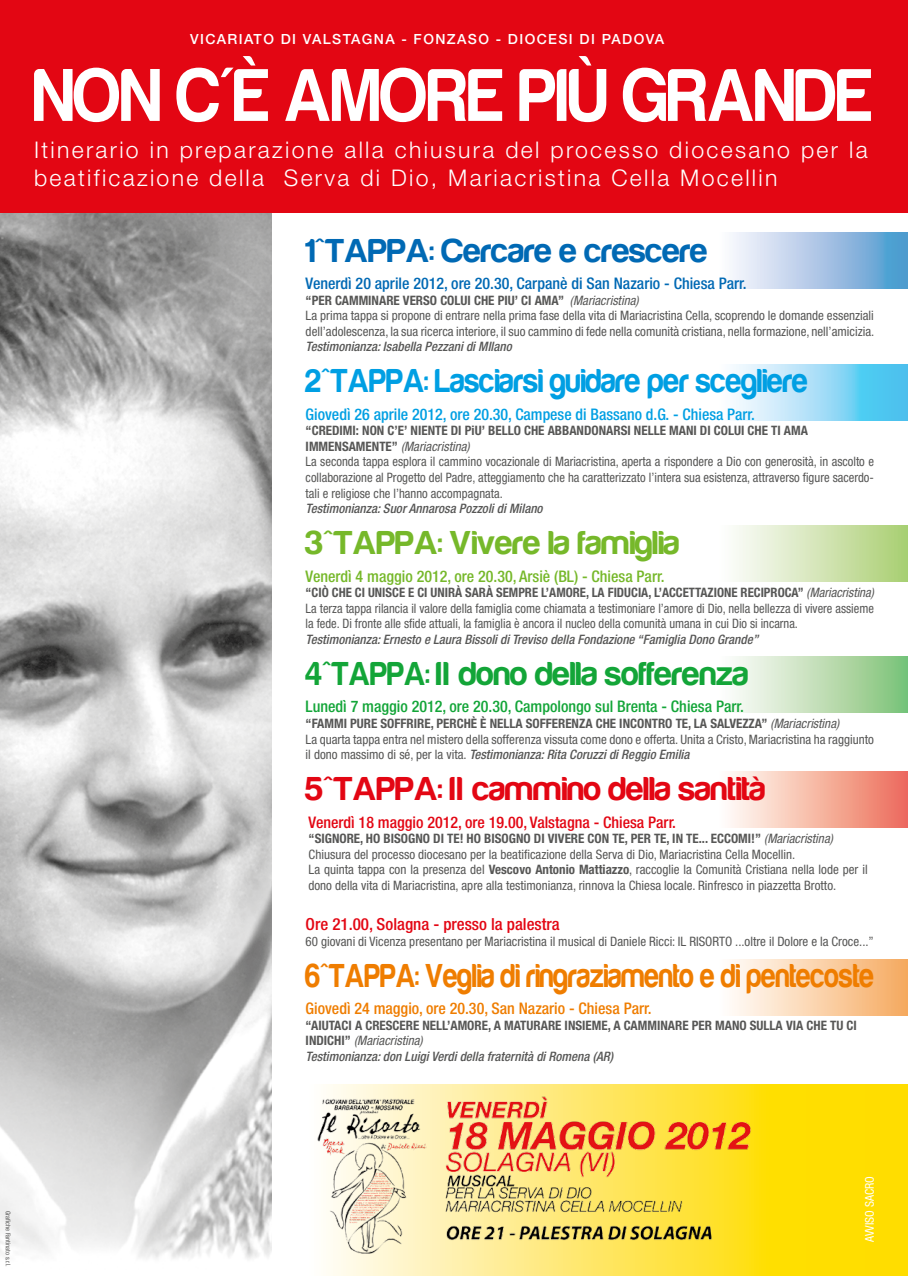
<style>
.page{position:relative;width:908px;height:1276px;background:#fff}
.page>*{position:absolute;margin:0;border:0;box-sizing:border-box;transform-origin:0 0}
.t1{font:77px "Harabara";color:#fff;scale:.9 1}
.t2{font:34.3px "Harabara";color:#ef7d00;scale:.85 1}
.t3{font:34.3px "Harabara";color:#009fe3;scale:.92 1}
.t4{font:34.3px "Harabara";color:#13a538;scale:.92 1}
.t5{font:34.3px "Harabara";color:#e30613}
.t6{font:34.3px "Harabara";color:#0069b4}
.t7{font:34.3px "Harabara";color:#76b82a}
.t8{font:300 23px/27.6px "Helvetica Neue LT Std";letter-spacing:.1em;color:#fff}
.t9{font:500 condensed 16.6px "Helvetica Neue LT Std";color:#e30613}
.t10{font:500 condensed 16px "Helvetica Neue LT Std";color:#009fe3}
.t11{font:500 condensed 16px "Helvetica Neue LT Std";color:#0069b4}
.t12{font:500 condensed 16px "Helvetica Neue LT Std";color:#13a538}
.t13{font:500 condensed 16px "Helvetica Neue LT Std";color:#e30613}
.t14{font:500 condensed 16px "Helvetica Neue LT Std";color:#76b82a}
.t15{font:500 condensed 16px "Helvetica Neue LT Std";color:#ef7d00}
.t16{font:500 14px "Helvetica Neue LT Std";letter-spacing:.1em;color:#fff}
.t17{font:condensed 13px/15.6px "Helvetica Neue LT Std";color:#575756}
.t18{font:condensed 13px/15.6px "Helvetica Neue LT Std";color:#575756;text-align:justify;scale:.96 1}
.t19{font:italic 500 condensed 13px "Helvetica Neue LT Std";color:#575756}
.t20{font:700 condensed 13px/15.6px "Helvetica Neue LT Std";color:#575756}
.t21{font:condensed 12px "Helvetica Neue LT Std";color:#fff}
.t22{font:condensed 6.6px "Helvetica Neue LT Std";color:#575756}
.s1{font-weight:700}
.s2{font-style:italic}
.s3{font-weight:500;font-style:italic}
.s4{font-weight:400;font-style:italic}
</style>
<div class="page">
<svg style="left:732px;top:232px;width:175px;height:56px;background:#a5c6e5"></svg>
<svg style="left:733px;top:364px;width:174px;height:56px;background:#9cdcf6"></svg>
<div style="left:717px;top:525px;width:190px;height:56px;background:linear-gradient(to right,#fff,#abcf75)"></div>
<div style="left:717px;top:656px;width:190px;height:56px;background:linear-gradient(to right,#fff,#81c378)"></div>
<div style="left:717px;top:772px;width:190px;height:55px;background:linear-gradient(to right,#fffffd,#ed6f59)"></div>
<div style="left:717px;top:960px;width:190px;height:55px;background:linear-gradient(to right,#fff,#f6ab62)"></div>
<img style="left:0;top:213px;width:272px;height:1046px">
<div style="left:0;top:0;width:907px;height:213px;background:#e30613"></div>
<svg style="left:326px;top:1084px;width:581px;height:192px;background:#ffe442"></svg>
<img style="left:317px;top:1088px;width:549px;height:167px">
<p class="t16" style="left:190px;top:31px;width:475px">VICARIATO DI VALSTAGNA - FONZASO - DIOCESI DI PADOVA</p>
<h1 class="t1" style="left:34px;top:55px;width:932px">NON C'È AMORE PIÙ GRANDE</h1>
<h3 class="t8" style="left:34px;top:136px;width:834px">Itinerario in preparazione alla chiusura del processo diocesano per la beatificazione della Serva di Dio, Mariacristina Cella Mocellin</h3>
<h2 class="t6" style="left:305px;top:232px;width:403px">1^TAPPA: Cercare e crescere</h2>
<p class="t11" style="left:305px;top:274px;width:442px">Venerdì 20 aprile 2012, ore 20.30, Carpanè di San Nazario - Chiesa Parr.</p>
<p class="t17" style="left:305px;top:292px;width:570px"><span class="s1">“PER CAMMINARE VERSO COLUI CHE PIU’ CI AMA”</span> <span class="s2">(Mariacristina)<br></span>La prima tappa si propone di entrare nella prima fase della vita di Mariacristina Cella, scoprendo le domande essenziali dell’adolescenza, la sua ricerca interiore, il suo cammino di fede nella comunità cristiana, nella formazione, nell’amicizia.</p>
<p class="t19" style="left:305px;top:339px;width:207px">Testimonianza: Isabella Pezzani di MIlano</p>
<h2 class="t3" style="left:305px;top:363px;width:547px">2^TAPPA: Lasciarsi guidare per scegliere</h2>
<p class="t10" style="left:305px;top:404px;width:450px">Giovedì 26 aprile 2012, ore 20.30, Campese di Bassano d.G. - Chiesa Parr.</p>
<p class="t17" style="left:305px;top:423px;width:569px"><span class="s1">“CREDIMI: NON C’E’ NIENTE DI PiU’ BELLO CHE ABBANDONARSI NELLE MANI DI COLUI CHE TI AMA IMMENSAMENTE”</span> <span class="s2">(Mariacristina)<br></span>La seconda tappa esplora il cammino vocazionale di Mariacristina, aperta a rispondere a Dio con generosità, in ascolto e collaborazione al Progetto del Padre, atteggiamento che ha caratterizzato l’intera sua esistenza, attraverso figure sacerdo&shy;tali e religiose che l’hanno accompagnata.</p>
<p class="t19" style="left:305px;top:501px;width:238px">Testimonianza: Suor Annarosa Pozzoli di Milano</p>
<h2 class="t7" style="left:305px;top:525px;width:375px">3^TAPPA: Vivere la famiglia</h2>
<p class="t14" style="left:305px;top:566px;width:360px">Venerdì 4 maggio 2012, ore 20.30, Arsiè (BL) - Chiesa Parr.</p>
<p class="t18" style="left:305px;top:585px;width:593px"><span class="s1">“CIÒ CHE CI UNISCE E CI UNIRÀ SARÀ SEMPRE L’AMORE, LA FIDUCIA, L’ACCETTAZIONE RECIPROCA”</span> <span class="s2">(Mariacristina)<br></span>La terza tappa rilancia il valore della famiglia come chiamata a testimoniare l’amore di Dio, nella bellezza di vivere assieme la fede. Di fronte alle sfide attuali, la famiglia è ancora il nucleo della comunità umana in cui Dio si incarna.</p>
<p class="t19" style="left:305px;top:632px;width:454px">Testimonianza: Ernesto e Laura Bissoli di Treviso della Fondazione “Famiglia Dono Grande”</p>
<h2 class="t4" style="left:305px;top:656px;width:482px">4^TAPPA: Il dono della sofferenza</h2>
<p class="t12" style="left:305px;top:697px;width:439px">Lunedì 7 maggio 2012, ore 20.30, Campolongo sul Brenta - Chiesa Parr.</p>
<p class="t17" style="left:305px;top:715px;width:569px"><span class="s1">“FAMMI PURE SOFFRIRE, PERCHÈ È NELLA SOFFERENZA CHE INCONTRO TE, LA SALVEZZA”</span> <span class="s2">(Mariacristina)<br></span>La quarta tappa entra nel mistero della sofferenza vissuta come dono e offerta. Unita a Cristo, Mariacristina ha raggiunto il dono massimo di sé, per la vita. <span class="s3">Testimonianza: Rita Coruzzi di Reggio Emilia</span></p>
<h2 class="t5" style="left:305px;top:771px;width:461px">5^TAPPA: Il cammino della santità</h2>
<p class="t13" style="left:308px;top:812px;width:369px">Venerdì 18 maggio 2012, ore 19.00, Valstagna - Chiesa Parr.</p>
<p class="t17" style="left:308px;top:830px;width:560px"><span class="s1">“SIGNORE, HO BISOGNO DI TE! HO BISOGNO DI VIVERE CON TE, PER TE, IN TE... ECCOMI!”</span> <span class="s2">(Mariacristina)<br></span>Chiusura del processo diocesano per la beatificazione della Serva di Dio, Mariacristina Cella Mocellin.<br>La quinta tappa con la presenza del <span class="s1">Vescovo Antonio Mattiazzo</span>, raccoglie la Comunità Cristiana nella lode per il dono della vita di Mariacristina, apre alla testimonianza, rinnova la Chiesa locale. Rinfresco in piazzetta Brotto.</p>
<p class="t9" style="left:305px;top:914px;width:255px">Ore 21.00, Solagna - presso la palestra</p>
<p class="t17" style="left:305px;top:933px;width:569px">60 giovani di Vicenza presentano per Mariacristina il musical di Daniele Ricci: IL RISORTO ...oltre il Dolore e la Croce...”</p>
<h2 class="t2" style="left:305px;top:957px;width:669px">6^TAPPA: Veglia di ringraziamento e di pentecoste</h2>
<p class="t15" style="left:305px;top:998px;width:347px">Giovedì 24 maggio, ore 20.30, San Nazario - Chiesa Parr.</p>
<p class="t20" style="left:305px;top:1017px;width:552px">“AIUTACI A CRESCERE NELL’AMORE, A MATURARE INSIEME, A CAMMINARE PER MANO SULLA VIA CHE TU CI<br>INDICHI” <span class="s4">(Mariacristina)<br></span><span class="s3">Testimonianza: don Luigi Verdi della fraternità di Romena (AR)</span></p>
<p class="t22" style="left:12px;top:1210px;width:57px;rotate:90deg">Grafiche Fantinato s.r.l.</p>
<p class="t21" style="left:862px;top:1242px;width:67px;rotate:-90deg">AVVISO SACRO</p>
</div>
